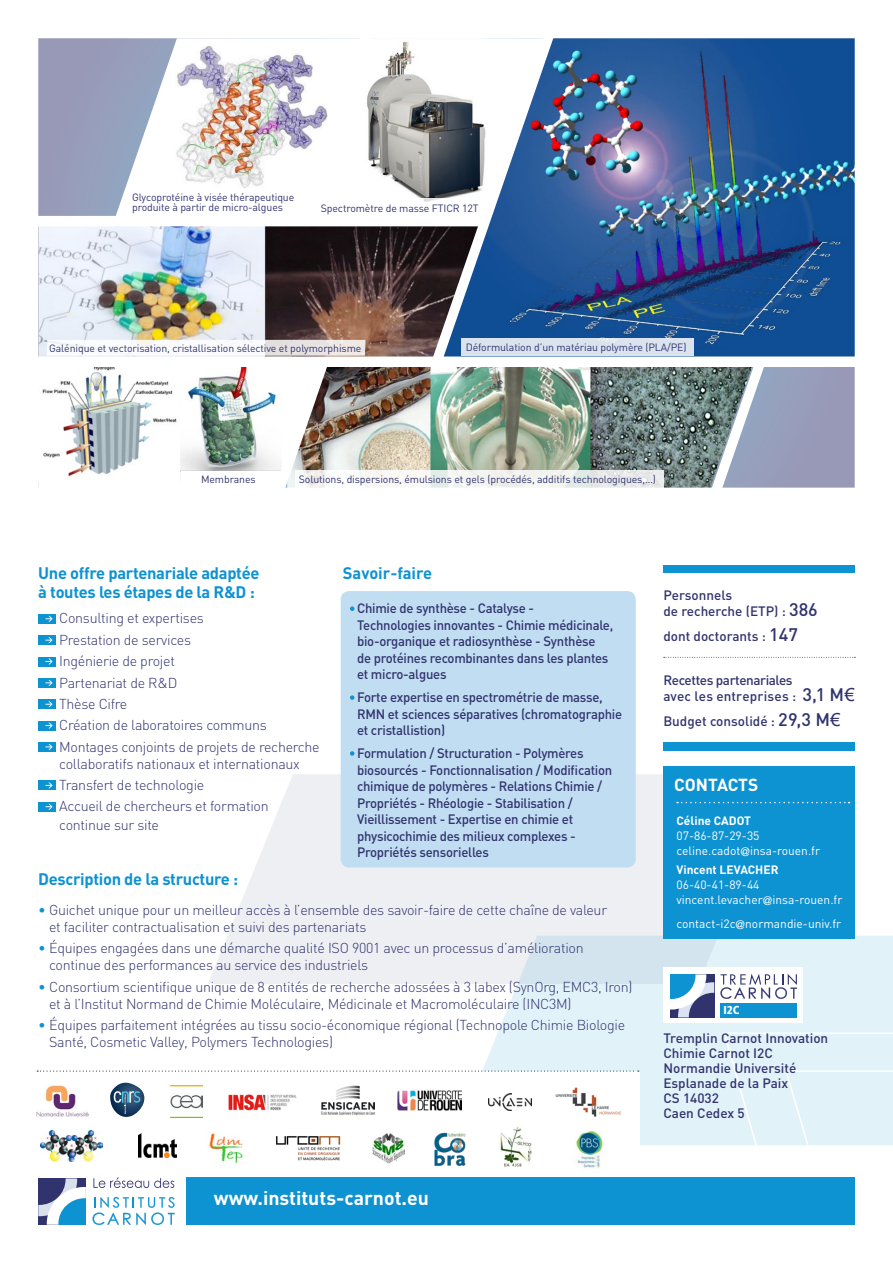
<style>
.page{position:relative;width:893px;height:1263px;background:#fff}
.page>*{position:absolute;margin:0;border:0;box-sizing:border-box;transform-origin:0 0}
.t1{font:700 19.5px "DIN";color:#fff}
.t2{font:700 17.25px "DIN";color:#fff}
.t3{font:700 16.5px/18.8px "DIN";letter-spacing:-.02em;color:#0d92d2}
.t4{font:700 16.5px "DIN";color:#0d92d2}
.t5{font:300 14.25px/21.3px "DIN";letter-spacing:-.02em;color:#31336e}
.t6{font:500 13.5px/16.5px "DIN";letter-spacing:-.02em;color:#31336e}
.t7{font:500 13.5px/15px "DIN";color:#31336e}
.t8{font:12px/15px "DIN";color:#fff}
.t9{font:700 12px "DIN";color:#fff}
.t10{font:900 condensed 11.55px "Frutiger LT Std";color:#fff}
.t11{font:10.5px/10.5px "DIN";letter-spacing:-.01em;color:#31336e}
.s1{color:#0d92d2}
.s2{font-size:18px}
.s3{font-family:"Arial";font-weight:400;font-size:18px}
.s4{font-family:"Helvetica Neue LT Pro"}
</style>
<div class="page">
<div style="left:186px;top:1177px;width:669px;height:48px;background:#0d92d2"></div>
<svg style="left:38px;top:1178px;width:48px;height:47px"></svg>
<svg style="left:93px;top:1197px;width:82px;height:28px"></svg>
<svg style="left:93px;top:1177px;width:81px;height:11px"></svg>
<svg style="left:208px;top:774px;width:455px;height:210px;fill:#eeeff3"></svg>
<svg style="left:452px;top:936px;width:441px;height:209px;background:#e2f0f7"></svg>
<div style="left:722px;top:1032px;width:171px;height:114px;background:#e2f2f9"></div>
<div style="left:38px;top:614px;width:18px;height:9px;background:#0d92d2"></div>
<svg style="left:45px;top:616px;width:8px;height:6px"></svg>
<div style="left:38px;top:635px;width:18px;height:10px;background:#0d92d2"></div>
<svg style="left:45px;top:637px;width:8px;height:6px"></svg>
<div style="left:38px;top:657px;width:18px;height:9px;background:#0d92d2"></div>
<svg style="left:45px;top:658px;width:8px;height:6px"></svg>
<div style="left:38px;top:678px;width:18px;height:9px;background:#0d92d2"></div>
<svg style="left:45px;top:680px;width:8px;height:6px"></svg>
<div style="left:38px;top:699px;width:18px;height:10px;background:#0d92d2"></div>
<svg style="left:45px;top:701px;width:8px;height:6px"></svg>
<div style="left:38px;top:721px;width:18px;height:9px;background:#0d92d2"></div>
<svg style="left:45px;top:723px;width:8px;height:5px"></svg>
<div style="left:38px;top:742px;width:18px;height:10px;background:#0d92d2"></div>
<svg style="left:45px;top:744px;width:8px;height:6px"></svg>
<div style="left:38px;top:781px;width:18px;height:9px;background:#0d92d2"></div>
<svg style="left:45px;top:782px;width:8px;height:6px"></svg>
<div style="left:38px;top:802px;width:18px;height:9px;background:#0d92d2"></div>
<svg style="left:45px;top:804px;width:8px;height:6px"></svg>
<svg style="left:664px;top:657px;width:191px;height:1px"></svg>
<div style="left:663px;top:566px;width:192px;height:7px;background:#0d92d2"></div>
<div style="left:663px;top:766px;width:191px;height:172px;background:#0d92d2"></div>
<svg style="left:677px;top:802px;width:172px;height:1px"></svg>
<div style="left:341px;top:591px;width:295px;height:276px;background:#c1ddf2;border-radius:9px"></div>
<svg style="left:350px;top:606px;width:4px;height:5px"></svg>
<svg style="left:350px;top:695px;width:4px;height:5px"></svg>
<svg style="left:350px;top:751px;width:4px;height:5px"></svg>
<div style="left:663px;top:968px;width:140px;height:55px;background:#fff"></div>
<div style="left:720px;top:1003px;width:77px;height:14px;background:#0d92d2"></div>
<svg style="left:670px;top:974px;width:44px;height:43px"></svg>
<svg style="left:720px;top:974px;width:77px;height:25px"></svg>
<div style="left:663px;top:742px;width:192px;height:8px;background:#0d92d2"></div>
<div style="left:18px;top:1071px;width:622px;height:103px;background:#fff"></div>
<svg style="left:37px;top:1070px;width:602px;height:1px"></svg>
<img style="left:397px;top:1090px;width:64px;height:20px">
<img style="left:434px;top:1133px;width:32px;height:32px">
<img style="left:228px;top:1094px;width:69px;height:17px">
<img style="left:276px;top:1136px;width:65px;height:25px">
<img style="left:500px;top:1126px;width:31px;height:40px">
<img style="left:138px;top:1134px;width:39px;height:24px">
<img style="left:41px;top:1130px;width:61px;height:31px">
<img style="left:170px;top:1085px;width:32px;height:33px">
<img style="left:209px;top:1133px;width:34px;height:31px">
<img style="left:555px;top:1087px;width:67px;height:30px">
<img style="left:576px;top:1130px;width:27px;height:38px">
<img style="left:321px;top:1086px;width:53px;height:29px">
<img style="left:373px;top:1133px;width:32px;height:31px">
<svg style="left:110px;top:1083px;width:34px;height:34px"></svg>
<img style="left:489px;top:1093px;width:42px;height:17px">
<img style="left:37px;top:1085px;width:52px;height:32px">
<img style="left:38px;top:38px;width:817px;height:450px">
<svg style="left:422px;top:38px;width:143px;height:335px;background:#45658e"></svg>
<svg style="left:288px;top:38px;width:260px;height:194px"></svg>
<div style="left:34px;top:356px;width:830px;height:11px;background:#fff"></div>
<svg style="left:703px;top:352px;width:71px;height:136px"></svg>
<p class="t11" style="left:132px;top:191px;width:164px">Glycoprotéine à visée thérapeutique produite à partir de micro-algues</p>
<p class="t11" style="left:321px;top:203px;width:159px">Spectromètre de masse FTICR 12T</p>
<p class="t11" style="left:49px;top:343px;width:314px">Galénique et vectorisation, cristallisation sélective et polymorphisme</p>
<p class="t11" style="left:466px;top:342px;width:222px">Déformulation d’un matériau polymère (PLA/PE)</p>
<p class="t11" style="left:201px;top:474px;width:56px">Membranes</p>
<p class="t11" style="left:299px;top:474px;width:359px">Solutions, dispersions, émulsions et gels (procédés, additifs technologiques,…)</p>
<p class="t3" style="left:38px;top:563px;width:223px">Une offre partenariale adaptée à toutes les étapes de la R&amp;D :</p>
<p class="t5" style="left:59px;top:607px;width:262px">Consulting et expertises<br>Prestation de services<br>Ingénierie de projet<br>Partenariat de R&amp;D<br>Thèse Cifre<br>Création de laboratoires communs<br>Montages conjoints de projets de recherche</p>
<p class="t5" style="left:59px;top:753px;width:242px">collaboratifs nationaux et internationaux<br>Transfert de technologie<br>Accueil de chercheurs et formation</p>
<p class="t5" style="left:59px;top:814px;width:101px">continue sur site</p>
<p class="t4" style="left:343px;top:562px;width:91px">Savoir-faire</p>
<p class="t6" style="left:357px;top:600px;width:258px">Chimie de synthèse - Catalyse -<br>Technologies innovantes - Chimie médicinale, bio-organique et radiosynthèse - Synthèse<br>de protéines recombinantes dans les plantes et micro-algues</p>
<p class="t6" style="left:357px;top:689px;width:267px">Forte expertise en spectrométrie de masse,<br>RMN et sciences séparatives (chromatographie et cristallistion)</p>
<p class="t6" style="left:357px;top:744px;width:257px">Formulation / Structuration - Polymères biosourcés - Fonctionnalisation / Modification chimique de polymères - Relations Chimie / Propriétés - Rhéologie - Stabilisation / Vieillissement - Expertise en chimie et physicochimie des milieux complexes - Propriétés sensorielles</p>
<p class="t3" style="left:38px;top:869px;width:201px">Description de la structure :</p>
<p class="t5" style="left:49px;top:901px;width:559px;line-height:17.1px;text-indent:-11px"><span class="s1">•</span> Guichet unique pour un meilleur accès à l’ensemble des savoir-faire de cette chaîne de valeur et faciliter contractualisation et suivi des partenariats</p>
<p class="t5" style="left:49px;top:939px;width:536px;line-height:17.1px;text-indent:-11px"><span class="s1">•</span> Équipes engagées dans une démarche qualité ISO 9001 avec un processus d’amélioration continue des performances au service des industriels</p>
<p class="t5" style="left:49px;top:978px;width:585px;line-height:17.1px;text-indent:-11px"><span class="s1">•</span> Consortium scientifique unique de 8 entités de recherche adossées à 3 labex (SynOrg, EMC3, Iron) et à l’Institut Normand de Chimie Moléculaire, Médicinale et Macromoléculaire (INC3M)</p>
<p class="t5" style="left:49px;top:1016px;width:578px;line-height:17.1px;text-indent:-11px"><span class="s1">•</span> Équipes parfaitement intégrées au tissu socio-économique régional (Technopole Chimie Biologie<br>Santé, Cosmetic Valley, Polymers Technologies)</p>
<h1 class="t1" style="left:214px;top:1185px;width:217px">www.instituts-carnot.eu</h1>
<p class="t7" style="left:663px;top:586px;width:156px;line-height:16.5px">Personnels<br>de recherche (ETP) : <span class="s2">386</span></p>
<p class="t7" style="left:663px;top:628px;width:136px">dont doctorants : <span class="s2">147</span></p>
<p class="t6" style="left:663px;top:671px;width:193px">Recettes partenariales<br>avec les entreprises : <span class="s2">3,1 M</span><span class="s3">€</span></p>
<p class="t7" style="left:663px;top:713px;width:179px">Budget consolidé : <span class="s2">29,3 M</span><span class="s3">€</span></p>
<p class="t2" style="left:674px;top:773px;width:86px">CONTACTS</p>
<p class="t9" style="left:676px;top:813px;width:76px">Céline CADOT</p>
<p class="t8" style="left:676px;top:828px;width:145px">07-86-87-29-35 celine.cadot<span class="s4">@</span>insa-rouen.fr</p>
<p class="t9" style="left:676px;top:862px;width:104px">Vincent LEVACHER</p>
<p class="t8" style="left:676px;top:877px;width:167px">06-40-41-89-44 vincent.levacher<span class="s4">@</span>insa-rouen.fr</p>
<p class="t8" style="left:676px;top:916px;width:166px">contact-i2c<span class="s4">@</span>normandie-univ.fr</p>
<p class="t10" style="left:723px;top:1003px;width:17px">I2C</p>
<p class="t7" style="left:663px;top:1030px;width:166px">Tremplin Carnot Innovation<br>Chimie Carnot I2C<br>Normandie Université<br>Esplanade de la Paix<br>CS 14032<br>Caen Cedex 5</p>
</div>
